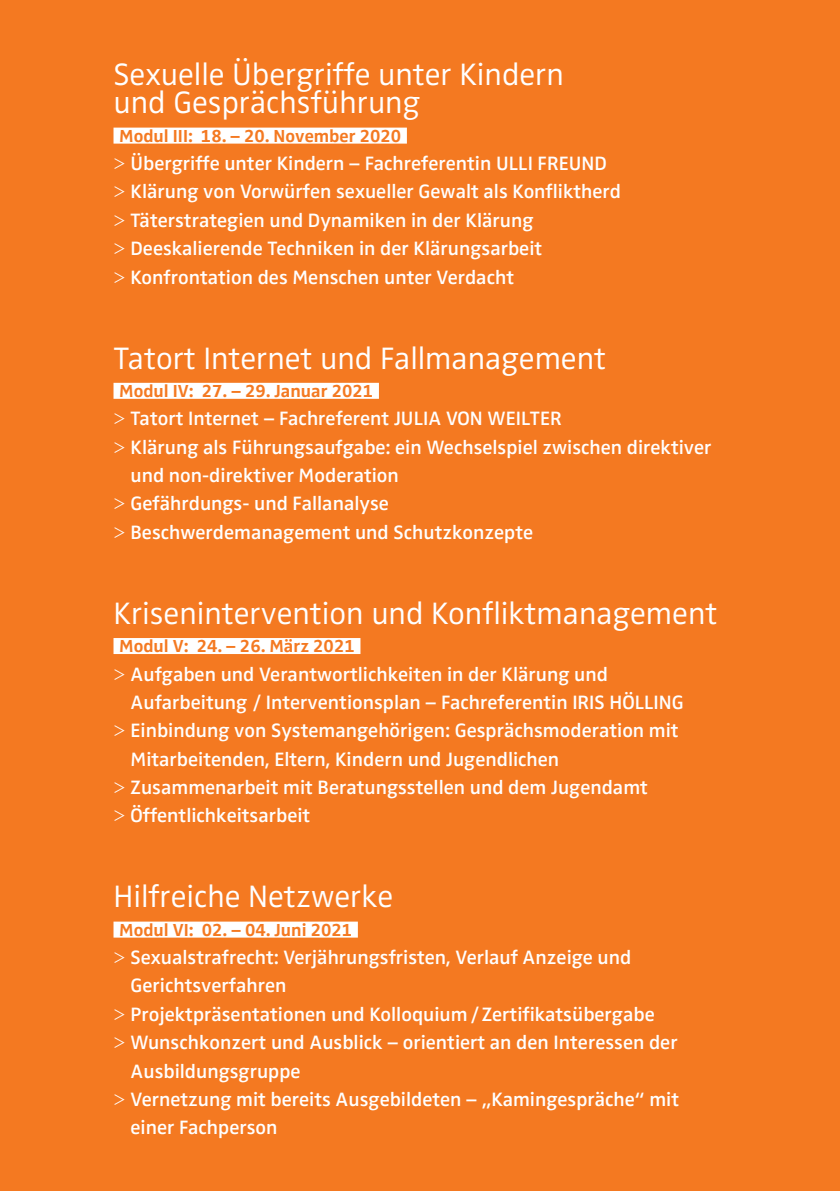
<style>
.page{position:relative;width:840px;height:1191px;background:#fff}
.page>*{position:absolute;margin:0;border:0;box-sizing:border-box;transform-origin:0 0}
.t1{font:32px/28.4px "Zwo w 3";color:#fff}
.t2{font:20px/28.4px "Zwo w 5";color:#fff}
.t3{font:18px "Zwo w 6";color:#f47921}
.s1{font-family:"Zwo w 1"}
</style>
<div class="page">
<div style="left:0;top:0;width:839px;height:1191px;background:#f47921"></div>
<div style="left:113px;top:128px;width:293px;height:16px;background:#fff"></div>
<div style="left:113px;top:383px;width:266px;height:16px;background:#fff"></div>
<div style="left:113px;top:638px;width:247px;height:16px;background:#fff"></div>
<div style="left:113px;top:921px;width:244px;height:16px;background:#fff"></div>
<h1 class="t1" style="left:113px;top:60px;width:451px">Sexuelle Übergriffe unter Kindern und Gesprächsführung</h1>
<p class="t3" style="left:119px;top:125px;width:283px">Modul III: 18. – 20. November 2020</p>
<p class="t2" style="left:113px;top:149px;width:508px"><span class="s1">&gt;</span> Übergriffe unter Kindern – Fachreferentin ULLI FREUND <span class="s1">&gt;</span> Klärung von Vorwürfen sexueller Gewalt als Konfliktherd <span class="s1">&gt;</span> Täterstrategien und Dynamiken in der Klärung<br><span class="s1">&gt;</span> Deeskalierende Techniken in der Klärungsarbeit<br><span class="s1">&gt;</span> Konfrontation des Menschen unter Verdacht</p>
<h1 class="t1" style="left:113px;top:343px;width:494px">Tatort Internet und Fallmanagement</h1>
<p class="t3" style="left:119px;top:380px;width:255px">Modul IV: 27. – 29. Januar 2021</p>
<p class="t2" style="left:113px;top:404px;width:449px"><span class="s1">&gt;</span> Tatort Internet – Fachreferent JULIA VON WEILTER</p>
<p class="t2" style="left:113px;top:433px;width:599px"><span class="s1">&gt;</span> Klärung als Führungsaufgabe: ein Wechselspiel zwischen direktiver</p>
<p class="t2" style="left:130px;top:461px;width:270px">und non-direktiver Moderation</p>
<p class="t2" style="left:113px;top:489px;width:277px"><span class="s1">&gt;</span> Gefährdungs- und Fallanalyse</p>
<p class="t2" style="left:113px;top:518px;width:421px"><span class="s1">&gt;</span> Beschwerdemanagement und Schutzkonzepte</p>
<h1 class="t1" style="left:113px;top:599px;width:605px">Krisenintervention und Konfliktmanagement</h1>
<p class="t3" style="left:119px;top:635px;width:237px">Modul V: 24. – 26. März 2021</p>
<p class="t2" style="left:113px;top:659px;width:495px"><span class="s1">&gt;</span> Aufgaben und Verantwortlichkeiten in der Klärung und</p>
<p class="t2" style="left:130px;top:688px;width:554px">Aufarbeitung / Interventionsplan – Fachreferentin IRIS HÖLLING</p>
<p class="t2" style="left:113px;top:716px;width:566px"><span class="s1">&gt;</span> Einbindung von Systemangehörigen: Gesprächsmoderation mit</p>
<p class="t2" style="left:130px;top:744px;width:430px">Mitarbeitenden, Eltern, Kindern und Jugendlichen</p>
<p class="t2" style="left:113px;top:773px;width:535px"><span class="s1">&gt;</span> Zusammenarbeit mit Beratungsstellen und dem Jugendamt</p>
<p class="t2" style="left:113px;top:801px;width:198px"><span class="s1">&gt;</span> Öffentlichkeitsarbeit</p>
<h1 class="t1" style="left:113px;top:882px;width:281px">Hilfreiche Netzwerke</h1>
<p class="t3" style="left:119px;top:919px;width:234px">Modul VI: 02. – 04. Juni 2021</p>
<p class="t2" style="left:113px;top:943px;width:519px"><span class="s1">&gt;</span> Sexualstrafrecht: Verjährungsfristen, Verlauf Anzeige und</p>
<p class="t2" style="left:130px;top:971px;width:157px">Gerichtsverfahren</p>
<p class="t2" style="left:113px;top:999px;width:542px"><span class="s1">&gt;</span> Projektpräsentationen und Kolloquium/Zertifikatsübergabe</p>
<p class="t2" style="left:113px;top:1028px;width:565px"><span class="s1">&gt;</span> Wunschkonzert und Ausblick – orientiert an den Interessen der</p>
<p class="t2" style="left:130px;top:1056px;width:171px">Ausbildungsgruppe</p>
<p class="t2" style="left:113px;top:1084px;width:566px"><span class="s1">&gt;</span> Vernetzung mit bereits Ausgebildeten – „Kamingespräche“ mit</p>
<p class="t2" style="left:130px;top:1113px;width:148px">einer Fachperson</p>
</div>
